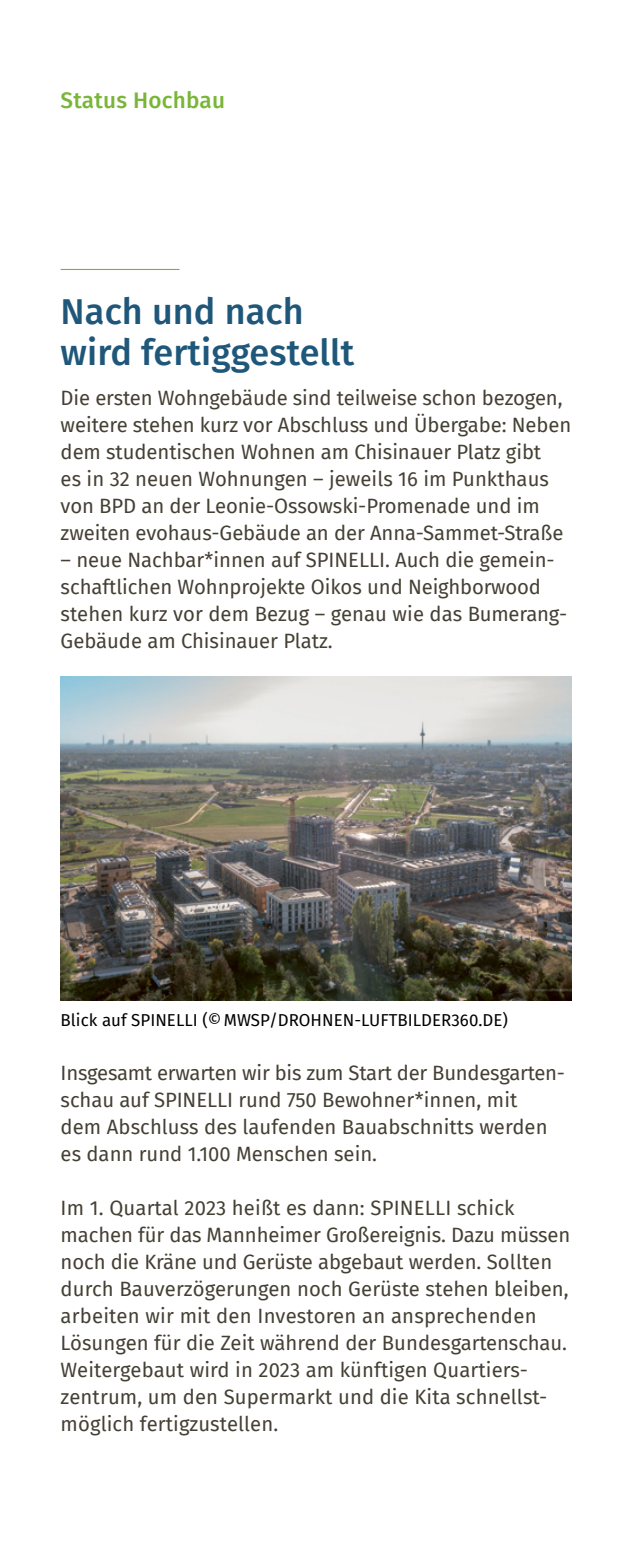
<style>
.page{position:relative;width:632px;height:1550px;background:#fff}
.page>*{position:absolute;margin:0;border:0;box-sizing:border-box;transform-origin:0 0}
.t1{font:500 36px/40.5px "Fira Sans";color:#1f577a}
.t2{font:500 22.5px "Fira Sans";letter-spacing:.01em;color:#79b638}
.t3{font:20.25px/27px "Fira Sans";letter-spacing:-.005em;color:#454034}
.t4{font:16.88px "Fira Sans";color:#000}
</style>
<div class="page">
<hr style="left:61px;top:269px;width:118px;height:1px;background:#79b638">
<img style="left:61px;top:677px;width:510px;height:324px">
<p class="t2" style="left:61px;top:84px;width:166px">Status Hochbau</p>
<h1 class="t1" style="left:61px;top:291px;width:295px">Nach und nach wird fertiggestellt</h1>
<p class="t3" style="left:61px;top:384px;width:512px">Die ersten Wohngebäude sind teilweise schon bezogen, weitere stehen kurz vor Abschluss und Übergabe: Neben dem studentischen Wohnen am Chisinauer Platz gibt<br>es in 32 neuen Wohnungen – jeweils 16 im Punkthaus von BPD an der Leonie-Ossowski-Promenade und im zweiten evohaus-Gebäude an der Anna-Sammet-Straße</p>
<p class="t3" style="left:61px;top:546px;width:508px">– neue Nachbar*innen auf SPINELLI. Auch die gemein&shy;schaftlichen Wohnprojekte Oikos und Neighborwood stehen kurz vor dem Bezug – genau wie das Bumerang-Gebäude am Chisinauer Platz.</p>
<p class="t4" style="left:61px;top:1008px;width:448px">Blick auf SPINELLI (© MWSP/DROHNEN-LUFTBILDER360.DE)</p>
<p class="t3" style="left:61px;top:1059px;width:505px">Insgesamt erwarten wir bis zum Start der Bundesgarten&shy;schau auf SPINELLI rund 750 Bewohner*innen, mit<br>dem Abschluss des laufenden Bauabschnitts werden es dann rund 1.100 Menschen sein.</p>
<p class="t3" style="left:61px;top:1194px;width:511px">Im 1. Quartal 2023 heißt es dann: SPINELLI schick machen für das Mannheimer Großereignis. Dazu müssen noch die Kräne und Gerüste abgebaut werden. Sollten durch Bauverzögerungen noch Gerüste stehen bleiben, arbeiten wir mit den Investoren an ansprechenden Lösungen für die Zeit während der Bundesgartenschau.<br>Weitergebaut wird in 2023 am künftigen Quartiers&shy;zentrum, um den Supermarkt und die Kita schnellst&shy;möglich fertigzustellen.</p>
</div>
